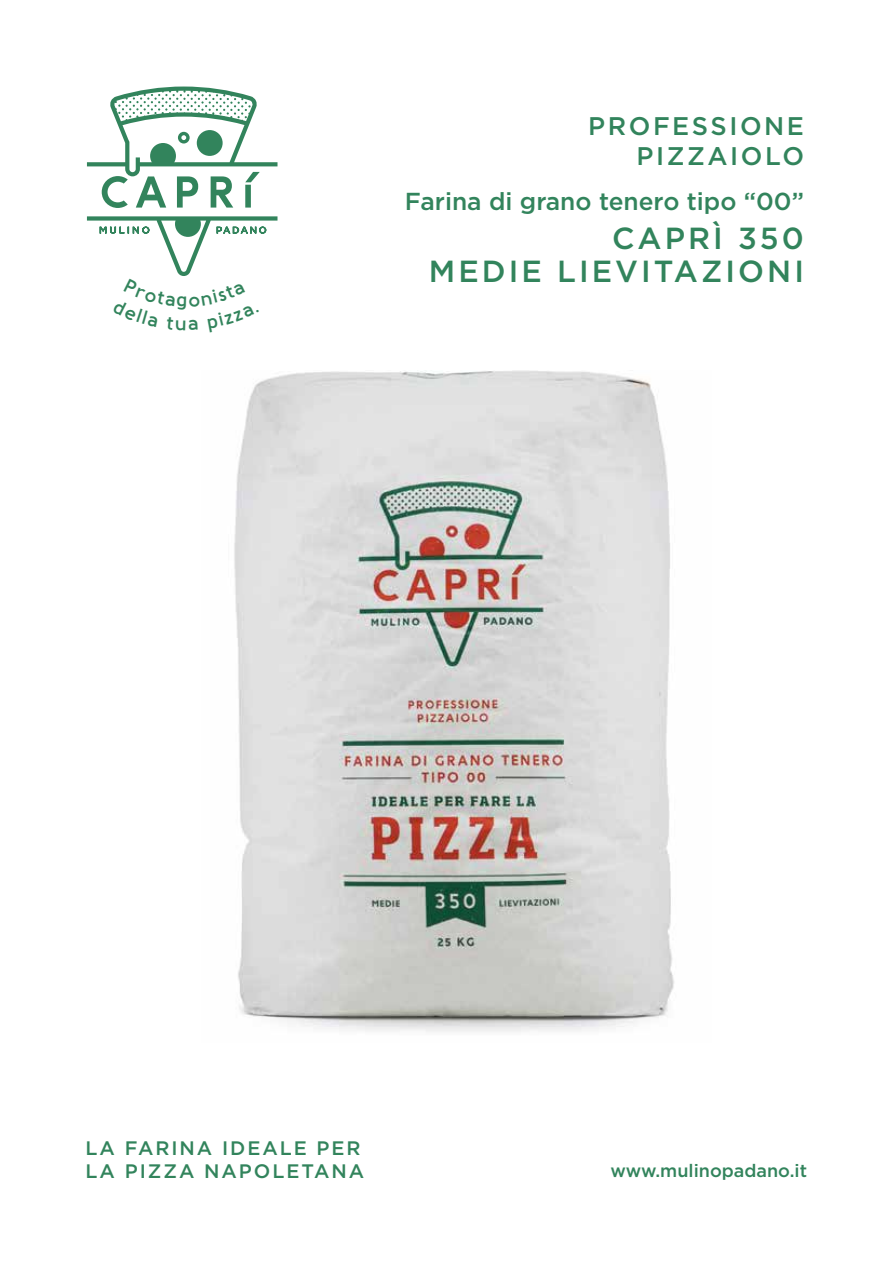
<style>
.page{position:relative;width:893px;height:1263px;background:#fff}
.page>*{position:absolute;margin:0;border:0;box-sizing:border-box;transform-origin:0 0}
.t1{font:500 30.45px/33px "Gotham";letter-spacing:.1em;color:#32845c;text-align:right}
.t2{font:500 25.5px/30px "Gotham";letter-spacing:.1em;color:#32845c;text-align:right}
.t3{font:500 24.6px "Gotham";color:#32845c}
.t4{font:500 19.5px/23.4px "Gotham";letter-spacing:.1em;color:#32845c}
.t5{font:500 18px "Gotham";color:#32845c}
</style>
<div class="page">
<img style="left:234px;top:371px;width:440px;height:661px">
<svg style="left:87px;top:87px;width:190px;height:189px"></svg>
<h2 class="t2" style="left:588px;top:110px;width:217px">PROFESSIONE<br>PIZZAIOLO</h2>
<p class="t3" style="left:405px;top:187px;width:401px">Farina di grano tenero tipo “00”</p>
<h1 class="t1" style="left:429px;top:221px;width:377px">CAPRÌ 350<br>MEDIE LIEVITAZIONI</h1>
<p class="t4" style="left:86px;top:1136px;width:280px">LA FARINA IDEALE PER<br>LA PIZZA NAPOLETANA</p>
<p class="t5" style="left:611px;top:1161px;width:198px">www.mulinopadano.it</p>
</div>
